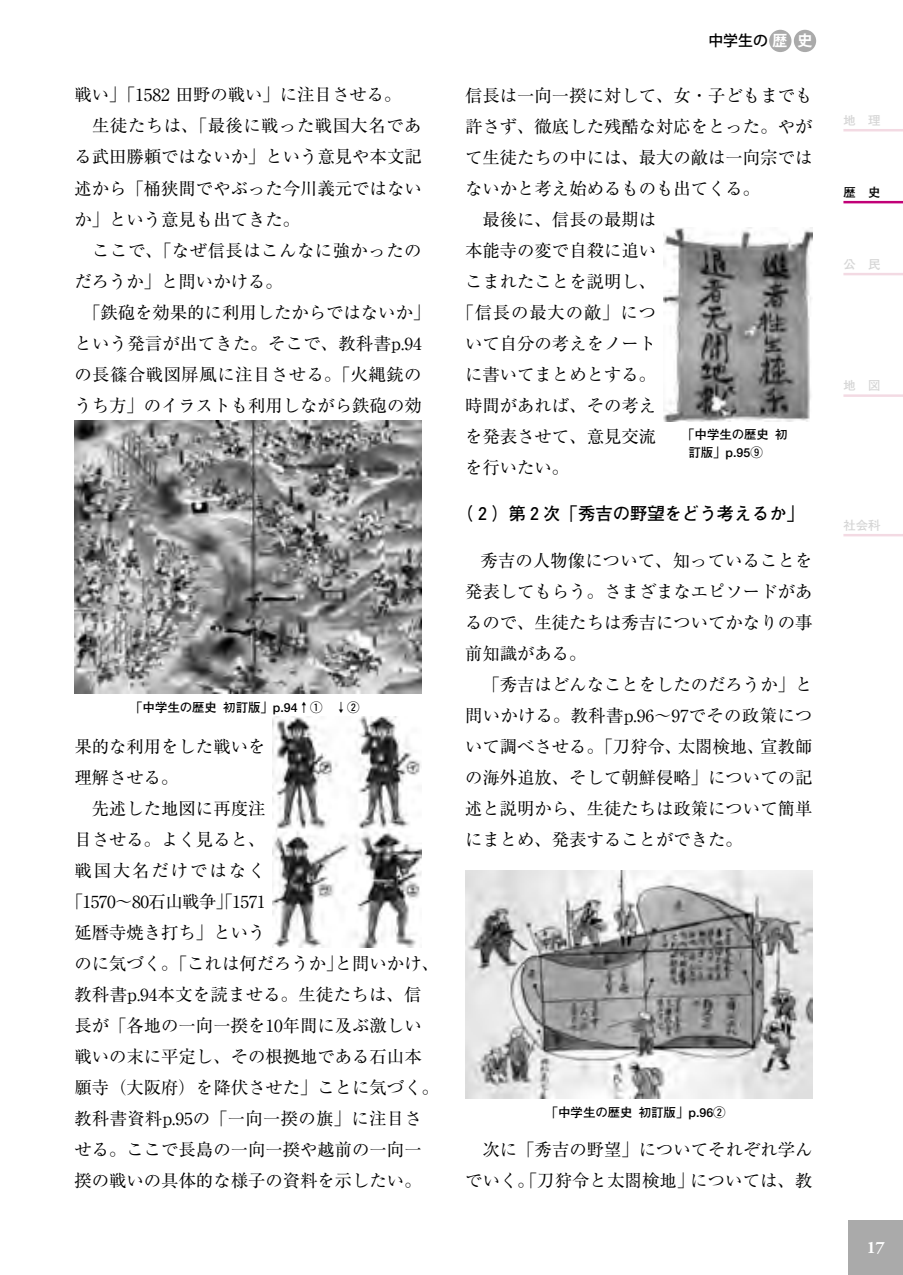
<style>
.page{position:relative;width:903px;height:1275px;background:#fff}
.page>*{position:absolute;margin:0;border:0;box-sizing:border-box;transform-origin:0 0}
.t1{font:17.32px/31px "Ryumin";color:#000;text-align:justify}
.t2{font:17.32px/31px "Ryumin";letter-spacing:.03em;color:#000}
.t3{font:700 17.32px "Futo Go B101";color:#000}
.t4{font:17.32px "Ryumin";letter-spacing:.05em;color:#000}
.t5{font:700 17.32px "Adobe Garamond";color:#fff}
.t6{font:14.88px "Koz Go Std Medium 83 pv RKSJ H";color:#000}
.t7{font:700 12.42px/17.3px "Futo Go B101";color:#000}
.t8{font:700 12.42px "Futo Go B101";color:#d6d6d6}
.s1{font-family:"BLS Gaiji ST Ftg";font-weight:400}
.s2{font-family:"Koz Go Std Bold 83 pv RKSJ H";color:#fff}
</style>
<div class="page">
<div style="left:848px;top:1220px;width:55px;height:55px;background:#aaa"></div>
<hr style="left:843px;top:129px;width:60px;height:2px;background:#f3dae3">
<hr style="left:843px;top:273px;width:60px;height:2px;background:#f3dae3">
<hr style="left:843px;top:394px;width:60px;height:3px;background:#f3dae3">
<hr style="left:843px;top:534px;width:60px;height:2px;background:#f3dae3">
<hr style="left:843px;top:201px;width:60px;height:2px;background:#c10077">
<div style="left:769px;top:30px;width:22px;height:22px;background:#aaa;border-radius:50%"></div>
<div style="left:794px;top:30px;width:22px;height:22px;background:#aaa;border-radius:50%"></div>
<img style="left:74px;top:420px;width:348px;height:273px">
<img style="left:273px;top:717px;width:149px;height:230px">
<img style="left:663px;top:228px;width:149px;height:193px">
<img style="left:465px;top:870px;width:347px;height:228px">
<p class="t1" style="left:74px;top:79px;width:328px">戦い」「1582 田野の戦い」に注目させる。</p>
<p class="t1" style="left:74px;top:110px;width:349px">　生徒たちは、「最後に戦った戦国大名である武田勝頼ではないか」という意見や本文記述から「桶狭間でやぶった今川義元ではないか」という意見も出てきた。</p>
<p class="t2" style="left:74px;top:234px;width:349px">　ここで、「なぜ信長はこんなに強かったのだろうか」と問いかける。</p>
<p class="t1" style="left:74px;top:296px;width:357px;text-align:left">　「鉄砲を効果的に利用したからではないか」という発言が出てきた。そこで、教科書p.94の長篠合戦図屏風に注目させる。「火縄銃のうち方」のイラストも利用しながら鉄砲の効</p>
<p class="t7" style="left:130px;top:698px;width:231px">「中学生の歴史初訂版」p.94↑<span class="s1">漓</span>　↓<span class="s1">滷</span></p>
<p class="t1" style="left:74px;top:730px;width:192px">果的な利用をした戦いを理解させる。</p>
<p class="t1" style="left:66px;top:792px;width:201px;text-align:center">　先述した地図に再度注目させる。よく見ると、戦国大名だけではなく「1570～80石山戦争」「1571延暦寺焼き打ち」という</p>
<p class="t1" style="left:74px;top:947px;width:366px;text-align:left">のに気づく。「これは何だろうか」と問いかけ、教科書p.94本文を読ませる。生徒たちは、信長が「各地の一向一揆を10年間に及ぶ激しい戦いの末に平定し、その根拠地である石山本願寺（大阪府）を降伏させた」ことに気づく。教科書資料p.95の「一向一揆の旗」に注目させる。ここで長島の一向一揆や越前の一向一揆の戦いの具体的な様子の資料を示したい。</p>
<p class="t6" style="left:708px;top:31px;width:105px">中学生の<span class="s2">歴 史</span></p>
<p class="t1" style="left:465px;top:79px;width:349px">信長は一向一揆に対して、女・子どもまでも許さず、徹底した残酷な対応をとった。やがて生徒たちの中には、最大の敵は一向宗ではないかと考え始めるものも出てくる。</p>
<p class="t1" style="left:465px;top:203px;width:192px">　最後に、信長の最期は</p>
<p class="t1" style="left:465px;top:234px;width:192px">本能寺の変で自殺に追い</p>
<p class="t1" style="left:465px;top:265px;width:192px">こまれたことを説明し、</p>
<p class="t4" style="left:456px;top:302px;width:201px">「信長の最大の敵」につ</p>
<p class="t1" style="left:465px;top:327px;width:192px">いて自分の考えをノート</p>
<p class="t1" style="left:465px;top:358px;width:192px">に書いてまとめとする。</p>
<p class="t1" style="left:465px;top:389px;width:192px">時間があれば、その考え</p>
<p class="t1" style="left:465px;top:420px;width:192px">を発表させて、意見交流</p>
<p class="t1" style="left:465px;top:451px;width:106px">を行いたい。</p>
<p class="t7" style="left:688px;top:426px;width:101px;text-indent:-6px">「中学生の歴史初訂版」p.95<span class="s1">潛</span></p>
<p class="t3" style="left:456px;top:504px;width:349px">（２）第２次「秀吉の野望をどう考えるか」</p>
<p class="t1" style="left:465px;top:544px;width:349px;text-indent:15px">秀吉の人物像について、知っていることを発表してもらう。さまざまなエピソードがあるので、生徒たちは秀吉についてかなりの事前知識がある。</p>
<p class="t1" style="left:465px;top:668px;width:349px">　「秀吉はどんなことをしたのだろうか」と問いかける。教科書p.96～97でその政策について調べさせる。「刀狩令、太閤検地、宣教師の海外追放、そして朝鮮侵略」についての記述と説明から、生徒たちは政策について簡単にまとめ、発表することができた。</p>
<p class="t8" style="left:843px;top:113px;width:39px">地　理</p>
<p class="t7" style="left:843px;top:184px;width:39px">歴　史</p>
<p class="t8" style="left:843px;top:257px;width:39px">公　民</p>
<p class="t8" style="left:843px;top:379px;width:39px">地　図</p>
<p class="t8" style="left:843px;top:518px;width:39px">社会科</p>
<p class="t7" style="left:546px;top:1103px;width:181px">「中学生の歴史初訂版」p.96<span class="s1">滷</span></p>
<p class="t1" style="left:465px;top:1133px;width:349px">　次に「秀吉の野望」についてそれぞれ学んでいく。「刀狩令と太閤検地」については、教</p>
<p class="t5" style="left:867px;top:1238px;width:20px">17</p>
</div>
